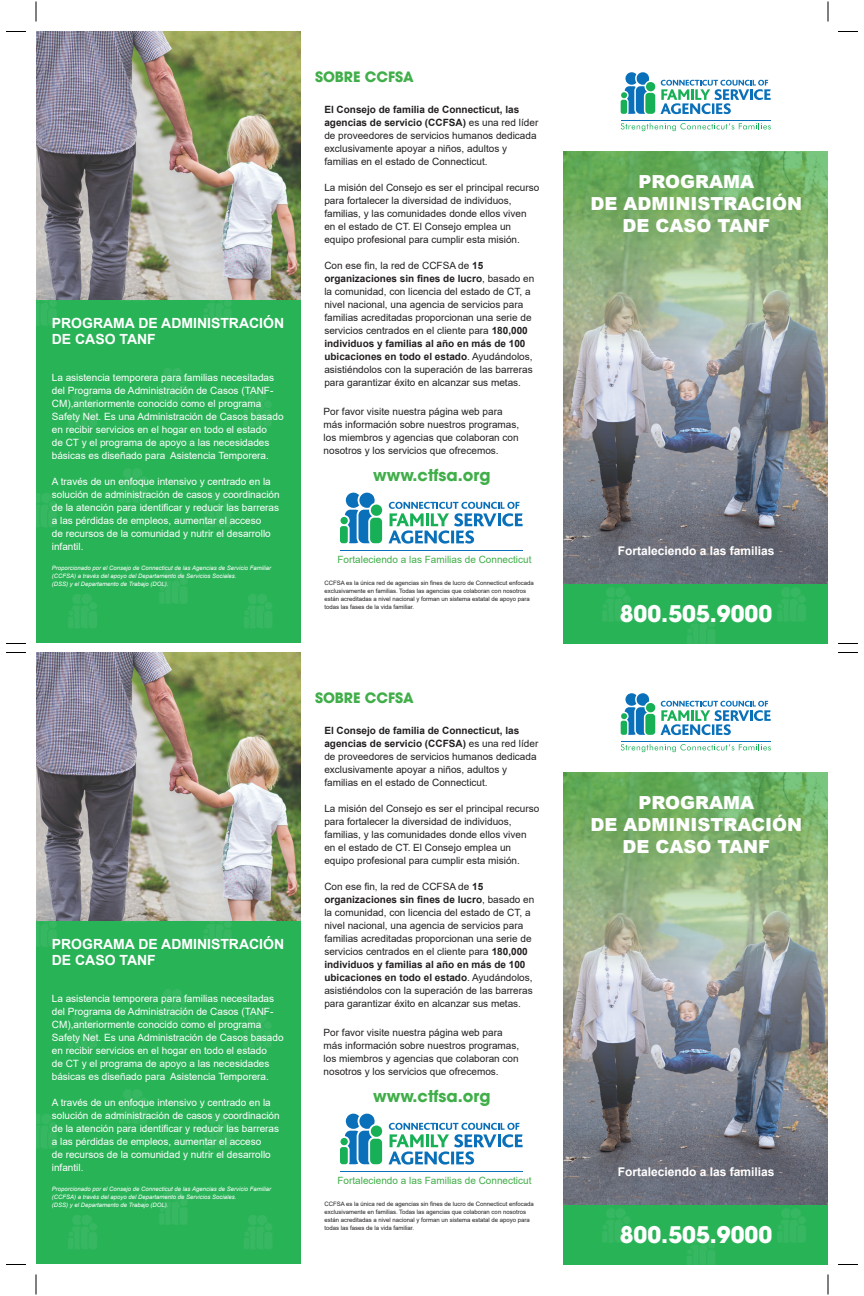
<style>
.page{position:relative;width:864px;height:1296px;background:#fff}
.page>*{position:absolute;margin:0;border:0;box-sizing:border-box;transform-origin:0 0}
.t1{font:700 22.4px "Trendex Black S Si";color:#fff}
.t2{font:900 18px/21.6px "Arial";color:#fff;text-align:center}
.t3{font:700 16px "Trendex Black S Si";color:#40ae49}
.t4{font:700 14px/16.8px "Arial";color:#fff}
.t5{font:700 14px "Trendex Black S Si";color:#40ae49}
.t6{font:700 12px "Arial";color:#fff}
.t7{font:10px/13px "Arial";color:#231f20}
.t8{font:10px/13px "Arial";color:#fff}
.t9{font:10px "Arial";color:#40ae49}
.t10{font:6px/8px "Arial";color:#231f20}
.t11{font:italic 6px/8px "Arial";color:#fff}
.s1{font-weight:700}
</style>
<div class="page">
<div style="left:36px;top:32px;width:264px;height:612px;background:#29b357"></div>
<img style="left:563px;top:79px;width:265px;height:86px">
<img style="left:571px;top:614px;width:257px;height:30px">
<img style="left:36px;top:299px;width:226px;height:27px">
<img style="left:68px;top:349px;width:233px;height:100px">
<img style="left:36px;top:468px;width:195px;height:59px">
<img style="left:36px;top:550px;width:265px;height:94px">
<img style="left:564px;top:152px;width:264px;height:462px">
<svg style="left:621px;top:123px;width:150px;height:8px"></svg>
<svg style="left:661px;top:80px;width:110px;height:34px"></svg>
<svg style="left:621px;top:72px;width:34px;height:42px"></svg>
<hr style="left:621px;top:120px;width:150px;height:1px;background:#0970b9">
<img style="left:36px;top:32px;width:264px;height:267px">
<svg style="left:389px;top:502px;width:134px;height:42px"></svg>
<svg style="left:340px;top:493px;width:42px;height:50px"></svg>
<hr style="left:340px;top:551px;width:183px;height:1px;background:#0970b9">
<div style="left:36px;top:652px;width:264px;height:612px;background:#29b357"></div>
<img style="left:563px;top:700px;width:265px;height:86px">
<img style="left:571px;top:1235px;width:257px;height:29px">
<img style="left:36px;top:920px;width:226px;height:27px">
<img style="left:68px;top:970px;width:233px;height:100px">
<img style="left:36px;top:1089px;width:195px;height:59px">
<img style="left:68px;top:1171px;width:233px;height:93px">
<img style="left:564px;top:773px;width:264px;height:462px">
<svg style="left:621px;top:744px;width:150px;height:8px"></svg>
<svg style="left:661px;top:701px;width:110px;height:34px"></svg>
<svg style="left:621px;top:693px;width:34px;height:42px"></svg>
<hr style="left:621px;top:741px;width:150px;height:1px;background:#0970b9">
<img style="left:36px;top:652px;width:264px;height:268px">
<svg style="left:389px;top:1123px;width:134px;height:42px"></svg>
<svg style="left:340px;top:1114px;width:42px;height:50px"></svg>
<hr style="left:340px;top:1172px;width:183px;height:1px;background:#0970b9">
<svg style="left:6px;top:643px;width:20px;height:1px"></svg>
<svg style="left:6px;top:31px;width:20px;height:1px"></svg>
<svg style="left:838px;top:643px;width:20px;height:1px"></svg>
<svg style="left:838px;top:31px;width:20px;height:1px"></svg>
<svg style="left:36px;top:2px;width:1px;height:20px"></svg>
<svg style="left:828px;top:2px;width:1px;height:20px"></svg>
<svg style="left:6px;top:1264px;width:20px;height:1px"></svg>
<svg style="left:6px;top:652px;width:20px;height:1px"></svg>
<svg style="left:838px;top:1264px;width:20px;height:1px"></svg>
<svg style="left:838px;top:652px;width:20px;height:1px"></svg>
<svg style="left:36px;top:1274px;width:1px;height:20px"></svg>
<svg style="left:828px;top:1274px;width:1px;height:20px"></svg>
<h3 class="t4" style="left:52px;top:314px;width:234px">PROGRAMA DE ADMINISTRACIÓN<br>DE CASO TANF</h3>
<p class="t8" style="left:52px;top:371px;width:233px">La asistencia temporera para familias necesitadas del Programa de Administración de Casos (TANF-CM),anteriormente conocido como el programa Safety Net. Es una Administración de Casos basado en recibir servicios en el hogar en todo el estado<br>de CT y el programa de apoyo a las necesidades básicas es diseñado para Asistencia Temporera.</p>
<p class="t8" style="left:52px;top:475px;width:229px">A través de un enfoque intensivo y centrado en la solución de administración de casos y coordinación de la atención para identificar y reducir las barreras a las pérdidas de empleos, aumentar el acceso<br>de recursos de la comunidad y nutrir el desarrollo infantil.</p>
<p class="t11" style="left:52px;top:564px;width:221px">Proporcionado por el Consejo de Connecticut de las Agencias de Servicio Familiar (CCFSA) a través del apoyo del Departamento de Servicios Sociales.<br>(DSS) y el Departamento de Trabajo (DOL).</p>
<h3 class="t5" style="left:315px;top:68px;width:100px">SOBRE CCFSA</h3>
<p class="t7" style="left:324px;top:103px;width:215px"><span class="s1">El Consejo de familia de Connecticut, las agencias de servicio (CCFSA)</span> es una red líder de proveedores de servicios humanos dedicada exclusivamente apoyar a niños, adultos y familias en el estado de Connecticut.</p>
<p class="t7" style="left:324px;top:181px;width:217px">La misión del Consejo es ser el principal recurso para fortalecer la diversidad de individuos, familias, y las comunidades donde ellos viven en el estado de CT. El Consejo emplea un equipo profesional para cumplir esta misión.</p>
<p class="t7" style="left:324px;top:259px;width:212px">Con ese fin, la red de CCFSA de <span class="s1">15 organizaciones sin fines de lucro</span>, basado en la comunidad, con licencia del estado de CT, a nivel nacional, una agencia de servicios para familias acreditadas proporcionan una serie de servicios centrados en el cliente para <span class="s1">180,000 individuos y familias al año en más de 100 ubicaciones en todo el estado</span>. Ayudándolos, asistiéndolos con la superación de las barreras para garantizar éxito en alcanzar sus metas.</p>
<p class="t7" style="left:324px;top:405px;width:197px">Por favor visite nuestra página web para más información sobre nuestros programas, los miembros y agencias que colaboran con nosotros y los servicios que ofrecemos.</p>
<h3 class="t3" style="left:373px;top:464px;width:119px">www.ctfsa.org</h3>
<p class="t9" style="left:338px;top:552px;width:195px">Fortaleciendo a las Familias de Connecticut</p>
<p class="t10" style="left:324px;top:579px;width:211px">CCFSA es la única red de agencias sin fines de lucro de Connecticut enfocada exclusivamente en familias. Todas las agencias que colaboran con nosotros están acreditadas a nivel nacional y forman un sistema estatal de apoyo para todas las fases de la vida familiar.</p>
<h3 class="t4" style="left:52px;top:935px;width:234px">PROGRAMA DE ADMINISTRACIÓN<br>DE CASO TANF</h3>
<p class="t8" style="left:52px;top:992px;width:233px">La asistencia temporera para familias necesitadas del Programa de Administración de Casos (TANF-CM),anteriormente conocido como el programa Safety Net. Es una Administración de Casos basado en recibir servicios en el hogar en todo el estado<br>de CT y el programa de apoyo a las necesidades básicas es diseñado para Asistencia Temporera.</p>
<p class="t8" style="left:52px;top:1096px;width:229px">A través de un enfoque intensivo y centrado en la solución de administración de casos y coordinación de la atención para identificar y reducir las barreras a las pérdidas de empleos, aumentar el acceso<br>de recursos de la comunidad y nutrir el desarrollo infantil.</p>
<p class="t11" style="left:52px;top:1185px;width:221px">Proporcionado por el Consejo de Connecticut de las Agencias de Servicio Familiar (CCFSA) a través del apoyo del Departamento de Servicios Sociales.<br>(DSS) y el Departamento de Trabajo (DOL).</p>
<h3 class="t5" style="left:315px;top:689px;width:100px">SOBRE CCFSA</h3>
<p class="t7" style="left:324px;top:724px;width:215px"><span class="s1">El Consejo de familia de Connecticut, las agencias de servicio (CCFSA)</span> es una red líder de proveedores de servicios humanos dedicada exclusivamente apoyar a niños, adultos y familias en el estado de Connecticut.</p>
<p class="t7" style="left:324px;top:802px;width:217px">La misión del Consejo es ser el principal recurso para fortalecer la diversidad de individuos, familias, y las comunidades donde ellos viven en el estado de CT. El Consejo emplea un equipo profesional para cumplir esta misión.</p>
<p class="t7" style="left:324px;top:880px;width:212px">Con ese fin, la red de CCFSA de <span class="s1">15 organizaciones sin fines de lucro</span>, basado en la comunidad, con licencia del estado de CT, a nivel nacional, una agencia de servicios para familias acreditadas proporcionan una serie de servicios centrados en el cliente para <span class="s1">180,000 individuos y familias al año en más de 100 ubicaciones en todo el estado</span>. Ayudándolos, asistiéndolos con la superación de las barreras para garantizar éxito en alcanzar sus metas.</p>
<p class="t7" style="left:324px;top:1026px;width:197px">Por favor visite nuestra página web para más información sobre nuestros programas, los miembros y agencias que colaboran con nosotros y los servicios que ofrecemos.</p>
<h3 class="t3" style="left:373px;top:1085px;width:119px">www.ctfsa.org</h3>
<p class="t9" style="left:338px;top:1173px;width:195px">Fortaleciendo a las Familias de Connecticut</p>
<p class="t10" style="left:324px;top:1200px;width:211px">CCFSA es la única red de agencias sin fines de lucro de Connecticut enfocada exclusivamente en familias. Todas las agencias que colaboran con nosotros están acreditadas a nivel nacional y forman un sistema estatal de apoyo para todas las fases de la vida familiar.</p>
<h2 class="t2" style="left:590px;top:171px;width:213px">PROGRAMA<br>DE ADMINISTRACIÓN<br>DE CASO TANF</h2>
<p class="t6" style="left:618px;top:542px;width:158px">Fortaleciendo a las familias</p>
<h1 class="t1" style="left:620px;top:599px;width:154px">800.505.9000</h1>
<h2 class="t2" style="left:590px;top:792px;width:213px">PROGRAMA<br>DE ADMINISTRACIÓN<br>DE CASO TANF</h2>
<p class="t6" style="left:618px;top:1163px;width:158px">Fortaleciendo a las familias</p>
<h1 class="t1" style="left:620px;top:1220px;width:154px">800.505.9000</h1>
</div>
